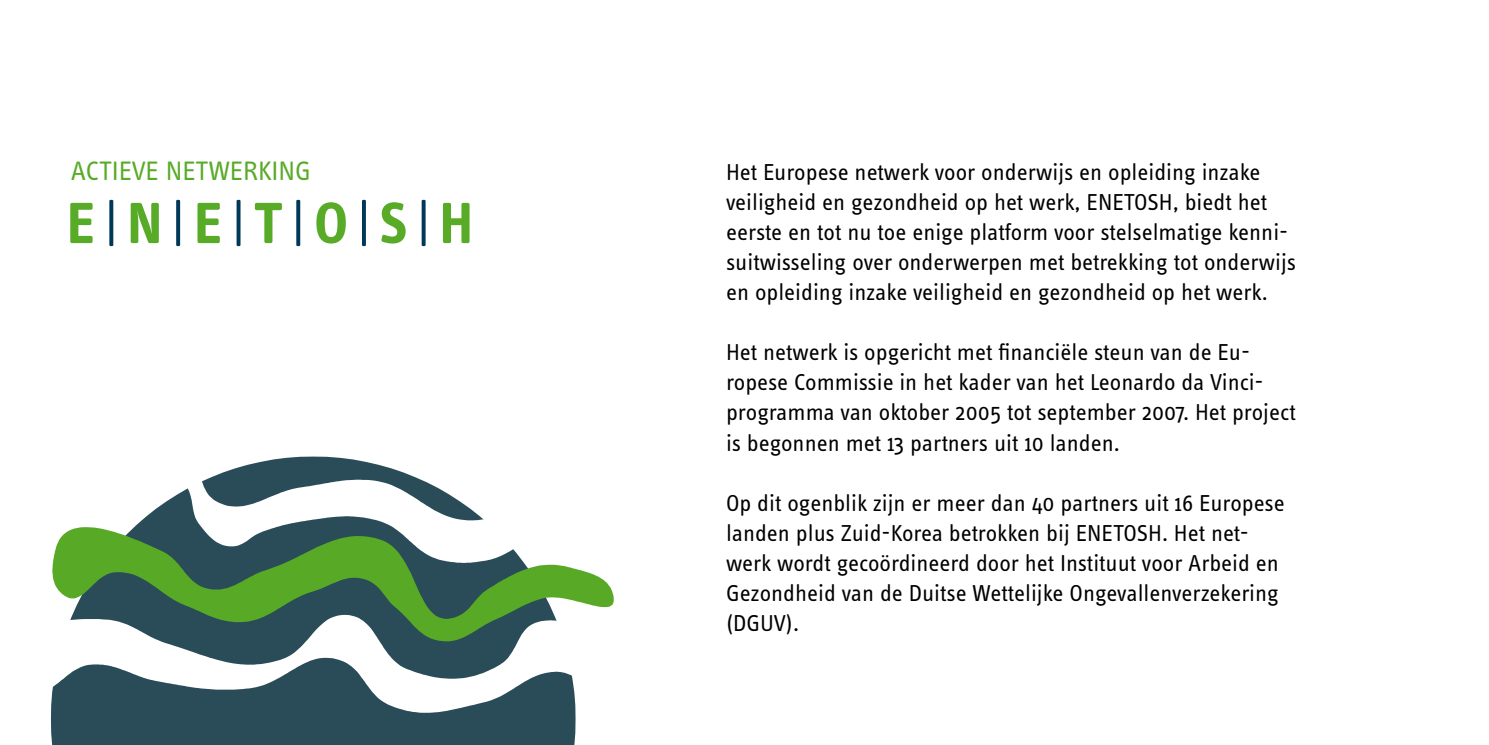
<style>
.page{position:relative;width:1489px;height:745px;background:#fff}
.page>*{position:absolute;margin:0;border:0;box-sizing:border-box;transform-origin:0 0}
.t1{font:700 60px "Info OT Text";color:#58ab27}
.t2{font:27.5px "Info OT Text";color:#58ab27}
.t3{font:23.75px/30px "Info OT Text";color:#000}
.s1{font-weight:400;color:#003859}
</style>
<div class="page">
<div style="left:51px;top:524px;width:524px;height:220px;background:#294c58"></div>
<svg style="left:52px;top:527px;width:561px;height:87px;background:#528b49"></svg>
<svg style="left:137px;top:456px;width:476px;height:106px"></svg>
<svg style="left:51px;top:614px;width:525px;height:98px;fill:#294c58"></svg>
<p class="t2" style="left:71px;top:154px;width:242px">ACTIEVE NETWERKING</p>
<h1 class="t1" style="left:67px;top:186px;width:408px">E <span class="s1">|</span> N <span class="s1">|</span> E <span class="s1">|</span> T <span class="s1">|</span> O <span class="s1">|</span> S <span class="s1">|</span> H</h1>
<p class="t3" style="left:726px;top:157px;width:571px">Het Europese netwerk voor onderwijs en opleiding inzake veiligheid en gezondheid op het werk, ENETOSH, biedt het eerste en tot nu toe enige platform voor stelselmatige kenni&shy;suitwisseling over onderwerpen met betrekking tot onderwijs en opleiding inzake veiligheid en gezondheid op het werk.</p>
<p class="t3" style="left:726px;top:337px;width:571px">Het netwerk is opgericht met financiële steun van de Eu&shy;ropese Commissie in het kader van het Leonardo da Vinci&shy;programma van oktober 2005 tot september 2007. Het project is begonnen met 13 partners uit 10 landen.</p>
<p class="t3" style="left:726px;top:487px;width:560px">Op dit ogenblik zijn er meer dan 40 partners uit 16 Europese landen plus Zuid-Korea betrokken bij ENETOSH. Het net&shy;werk wordt gecoördineerd door het Instituut voor Arbeid en Gezondheid van de Duitse Wettelijke Ongevallenverzekering (DGUV).</p>
</div>
